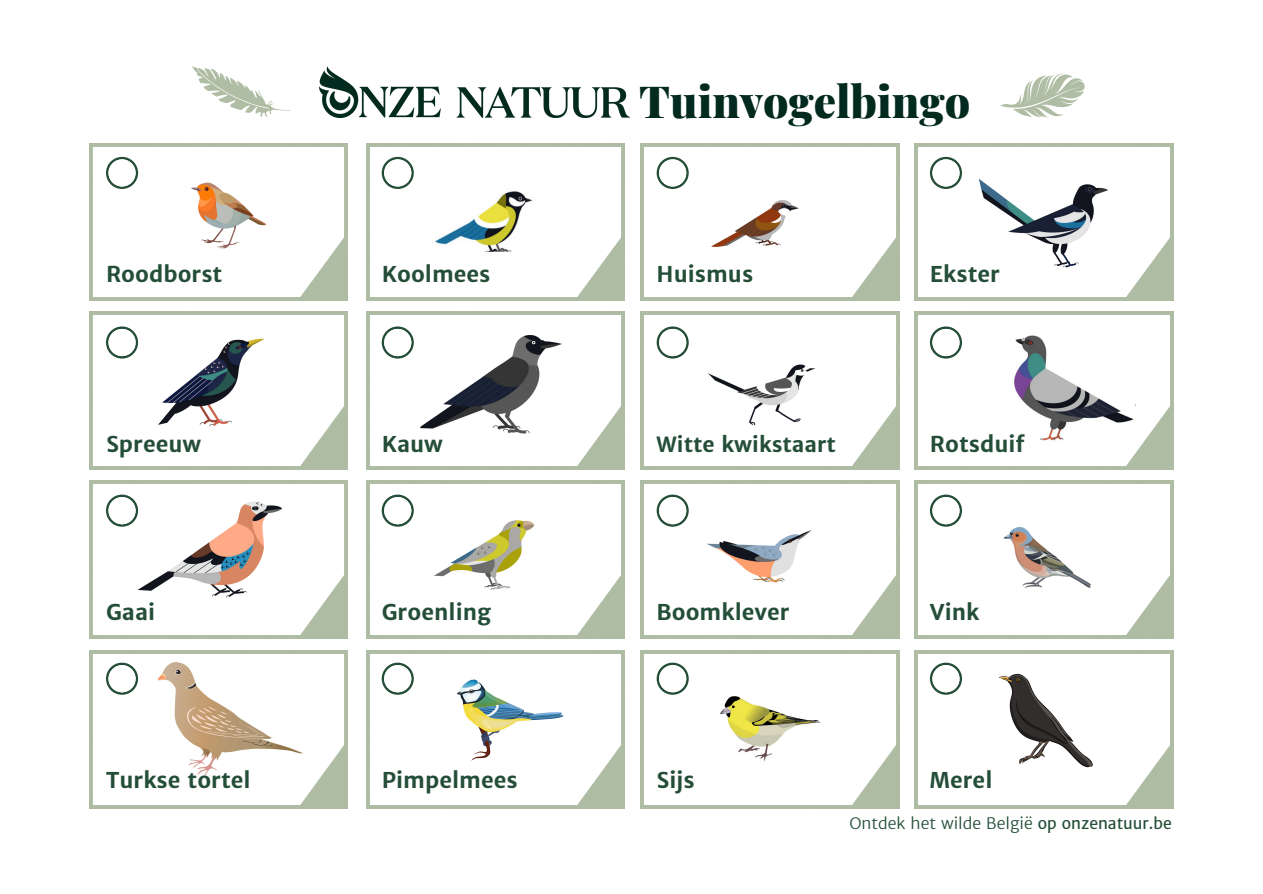
<style>
.page{position:relative;width:1263px;height:894px;background:#fff}
.page>*{position:absolute;margin:0;border:0;box-sizing:border-box;transform-origin:0 0}
.t1{font:900 44.25px "Playfair Display";color:#022a1f}
.t2{font:700 21.9px "Merriweather Sans";color:#244e38}
.t3{font:700 21px "Merriweather Sans";color:#244e38}
.t4{font:300 15.9px "Merriweather Sans";color:#244e38}
.s1{font-weight:400}
</style>
<div class="page">
<img style="left:89px;top:143px;width:259px;height:157px">
<svg style="left:106px;top:157px;width:32px;height:32px"></svg>
<div style="left:108px;top:159px;width:28px;height:27px;background:#fff;border-radius:50%"></div>
<img style="left:170px;top:161px;width:107px;height:107px;border-radius:7px">
<svg style="left:192px;top:66px;width:97px;height:51px"></svg>
<svg style="left:1000px;top:74px;width:84px;height:43px"></svg>
<img style="left:320px;top:66px;width:309px;height:51px">
<img style="left:89px;top:650px;width:259px;height:158px">
<img style="left:89px;top:311px;width:259px;height:158px">
<img style="left:89px;top:480px;width:259px;height:158px">
<img style="left:914px;top:311px;width:259px;height:158px">
<img style="left:914px;top:143px;width:259px;height:157px">
<img style="left:914px;top:650px;width:259px;height:158px">
<img style="left:914px;top:480px;width:259px;height:158px">
<img style="left:366px;top:143px;width:259px;height:157px">
<img style="left:366px;top:650px;width:259px;height:158px">
<img style="left:366px;top:311px;width:259px;height:158px">
<img style="left:366px;top:480px;width:259px;height:158px">
<img style="left:641px;top:143px;width:258px;height:157px">
<img style="left:641px;top:650px;width:258px;height:158px">
<img style="left:641px;top:311px;width:258px;height:158px">
<img style="left:641px;top:480px;width:258px;height:158px">
<p class="t1" style="left:639px;top:70px;width:332px">Tuinvogelbingo</p>
<p class="t2" style="left:106px;top:261px;width:118px">Roodborst</p>
<p class="t2" style="left:382px;top:261px;width:110px">Koolmees</p>
<p class="t2" style="left:657px;top:261px;width:98px">Huismus</p>
<p class="t2" style="left:930px;top:261px;width:72px">Ekster</p>
<p class="t2" style="left:106px;top:430px;width:97px">Spreeuw</p>
<p class="t2" style="left:382px;top:430px;width:63px">Kauw</p>
<p class="t3" style="left:657px;top:431px;width:181px">Witte kwikstaart</p>
<p class="t2" style="left:930px;top:430px;width:96px">Rotsduif</p>
<p class="t2" style="left:106px;top:598px;width:51px">Gaai</p>
<p class="t2" style="left:382px;top:598px;width:111px">Groenling</p>
<p class="t2" style="left:657px;top:598px;width:135px">Boomklever</p>
<p class="t2" style="left:930px;top:598px;width:51px">Vink</p>
<p class="t2" style="left:106px;top:766px;width:146px">Turkse tortel</p>
<p class="t2" style="left:382px;top:766px;width:137px">Pimpelmees</p>
<p class="t2" style="left:657px;top:766px;width:39px">Sijs</p>
<p class="t2" style="left:930px;top:766px;width:64px">Merel</p>
<p class="t4" style="left:849px;top:813px;width:324px">Ontdek het wilde België <span class="s1">op onzenatuur.be</span></p>
</div>
